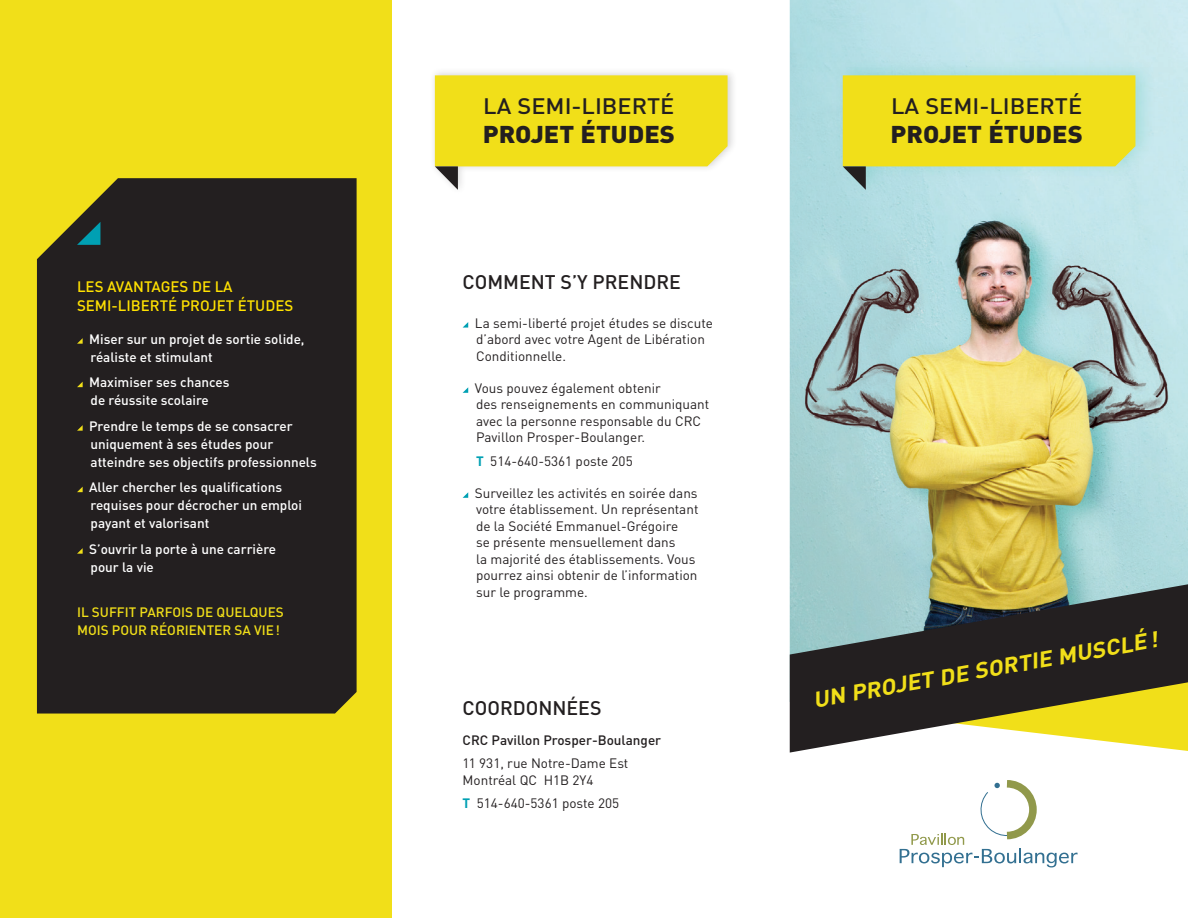
<style>
.page{position:relative;width:1188px;height:918px;background:#fff}
.page>*{position:absolute;margin:0;border:0;box-sizing:border-box;transform-origin:0 0}
.t1{font:900 24px "DIN";color:#231f20;scale:1.06 1}
.t2{font:500 22.2px "DIN";color:#231f20;scale:1.06 1}
.t3{font:italic 700 22.05px "DIN";color:#f1df19;scale:1.06 1}
.t4{font:500 19.5px "DIN";color:#231f20}
.t5{font:500 15px/19.5px "DIN";color:#ffe101}
.t6{font:13.5px/16.5px "DIN";color:#231f20}
.t7{font:500 13.5px/18px "DIN";color:#fff}
.t8{font:500 13.5px/18px "DIN";color:#f1df19}
.t9{font:500 13.5px "DIN";color:#231f20}
.s1{font-weight:700;color:#00a0b3}
</style>
<div class="page">
<div style="left:0;top:0;width:392px;height:918px;background:#f1df19"></div>
<img style="left:790px;top:0;width:398px;height:582px">
<div style="left:37px;top:178px;width:320px;height:536px;background:#231f20"></div>
<div style="left:834px;top:57px;width:323px;height:143px;background:#15b38a;opacity:.2"></div>
<svg style="left:843px;top:75px;width:292px;height:115px;background:#e4de43"></svg>
<div style="left:429px;top:67px;width:308px;height:128px;background:#231f20;opacity:.2"></div>
<svg style="left:435px;top:75px;width:293px;height:115px"></svg>
<svg style="left:463px;top:322px;width:5px;height:6px"></svg>
<svg style="left:463px;top:387px;width:5px;height:6px"></svg>
<svg style="left:463px;top:492px;width:5px;height:6px"></svg>
<svg style="left:77px;top:338px;width:6px;height:6px"></svg>
<svg style="left:77px;top:382px;width:6px;height:5px"></svg>
<svg style="left:77px;top:425px;width:6px;height:6px"></svg>
<svg style="left:77px;top:487px;width:6px;height:5px"></svg>
<svg style="left:77px;top:548px;width:6px;height:6px"></svg>
<svg style="left:790px;top:582px;width:398px;height:171px;background:#696a4e"></svg>
<svg style="left:77px;top:222px;width:23px;height:23px"></svg>
<svg style="left:900px;top:780px;width:178px;height:87px"></svg>
<p class="t5" style="left:77px;top:276px;width:218px">LES AVANTAGES DE LA<br>SEMI-LIBERTÉ PROJET ÉTUDES</p>
<p class="t7" style="left:89px;top:329px;width:217px">Miser sur un projet de sortie solide, réaliste et stimulant</p>
<p class="t7" style="left:89px;top:373px;width:142px">Maximiser ses chances de réussite scolaire</p>
<p class="t7" style="left:89px;top:416px;width:229px">Prendre le temps de se consacrer uniquement à ses études pour atteindre ses objectifs professionnels</p>
<p class="t7" style="left:89px;top:478px;width:214px">Aller chercher les qualifications requises pour décrocher un emploi payant et valorisant</p>
<p class="t7" style="left:89px;top:539px;width:189px">S’ouvrir la porte à une carrière pour la vie</p>
<p class="t8" style="left:77px;top:602px;width:208px">IL SUFFIT PARFOIS DE QUELQUES<br>MOIS POUR RÉORIENTER SA VIE!</p>
<p class="t2" style="left:483px;top:92px;width:182px">LA SEMI-LIBERTÉ</p>
<p class="t1" style="left:483px;top:118px;width:183px">PROJET ÉTUDES</p>
<p class="t4" style="left:463px;top:269px;width:220px">COMMENT S’Y PRENDRE</p>
<p class="t6" style="left:475px;top:314px;width:240px">La semi-liberté projet études se discute d’abord avec votre Agent de Libération<br>Conditionnelle.</p>
<p class="t6" style="left:475px;top:379px;width:236px">Vous pouvez également obtenir<br>des renseignements en communiquant avec la personne responsable du CRC Pavillon Prosper-Boulanger.</p>
<p class="t6" style="left:476px;top:452px;width:158px"><span class="s1">T</span> 514-640-5361 poste 205</p>
<p class="t6" style="left:475px;top:484px;width:225px">Surveillez les activités en soirée dans votre établissement. Un représentant de la Société Emmanuel-Grégoire<br>se présente mensuellement dans<br>la majorité des établissements. Vous pourrez ainsi obtenir de l’information sur le programme.</p>
<p class="t4" style="left:463px;top:695px;width:140px">COORDONNÉES</p>
<p class="t9" style="left:463px;top:731px;width:200px">CRC Pavillon Prosper-Boulanger</p>
<p class="t6" style="left:463px;top:755px;width:167px">11 931, rue Notre-Dame Est<br>Montréal QC H1B 2Y4</p>
<p class="t6" style="left:463px;top:794px;width:158px"><span class="s1">T</span> 514-640-5361 poste 205</p>
<p class="t2" style="left:891px;top:92px;width:182px">LA SEMI-LIBERTÉ</p>
<p class="t1" style="left:891px;top:118px;width:183px">PROJET ÉTUDES</p>
<p class="t3" style="left:811px;top:686px;width:331px;rotate:-10deg">UN PROJET DE SORTIE MUSCLÉ!</p>
</div>
